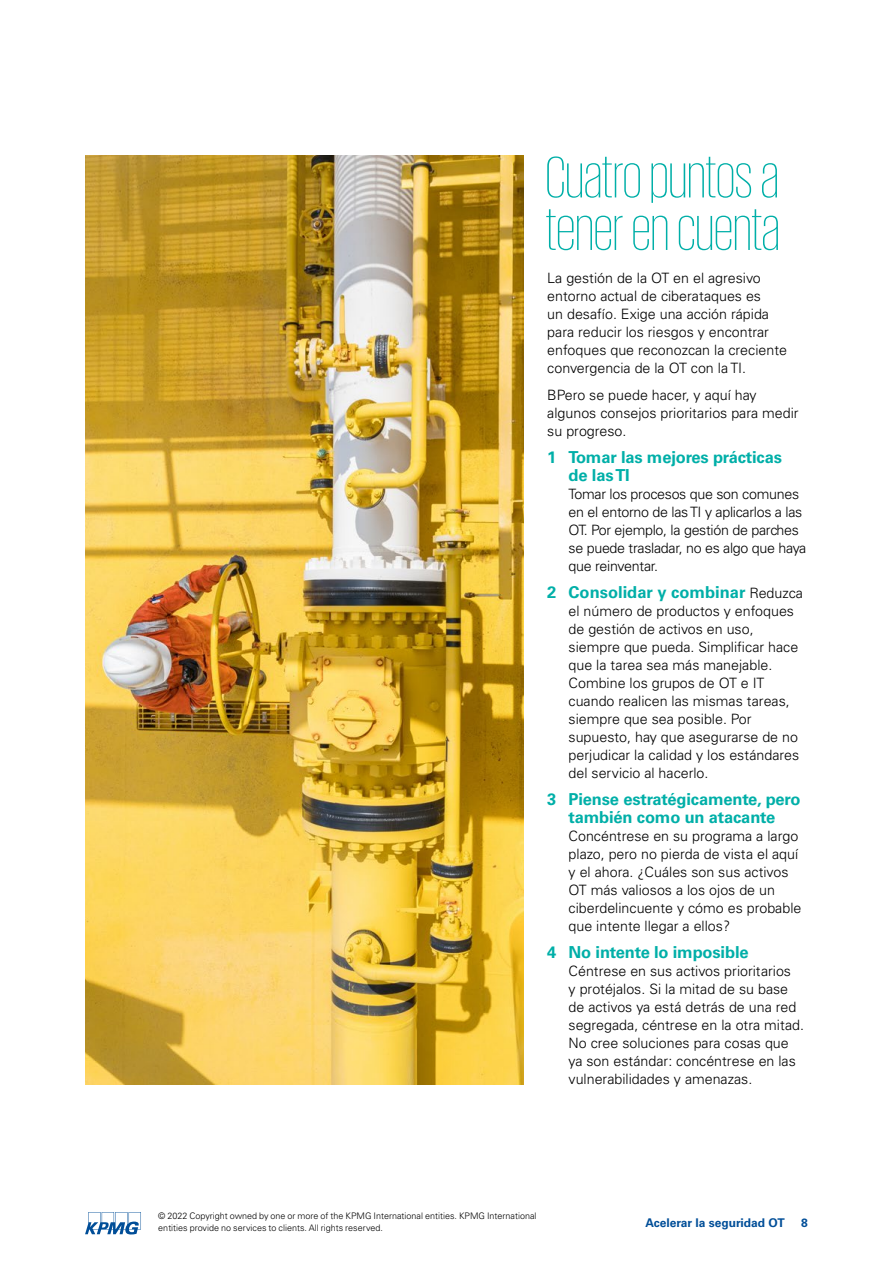
<style>
.page{position:relative;width:893px;height:1263px;background:#fff}
.page>*{position:absolute;margin:0;border:0;box-sizing:border-box;transform-origin:0 0}
.t1{font:200 60px/52.5px "KPMG";color:#00afa8}
.t2{font:700 16.5px/18px "Univers LT Std";letter-spacing:-.01em;color:#00afa8}
.t3{font:300 14.25px/18px "Univers LT Std";color:#000}
.t4{font:300 14.25px/18px "Univers LT Std";letter-spacing:-.02em;color:#000}
.t5{font:700 12px "Univers LT Std";color:#004e98}
.t6{font:300 9px/12px "Univers LT Std";color:#000}
.s1{font-weight:300;font-size:14.25px;color:#000}
</style>
<div class="page">
<img style="left:85px;top:155px;width:438px;height:930px">
<svg style="left:85px;top:1212px;width:56px;height:22px"></svg>
<h1 class="t1" style="left:545px;top:150px;width:236px">Cuatro puntos a tener en cuenta</h1>
<p class="t3" style="left:547px;top:269px;width:241px">La gestión de la OT en el agresivo entorno actual de ciberataques es<br>un desafío. Exige una acción rápida para reducir los riesgos y encontrar enfoques que reconozcan la creciente convergencia de la OT con la TI.</p>
<p class="t3" style="left:547px;top:386px;width:253px">BPero se puede hacer, y aquí hay algunos consejos prioritarios para medir su progreso.</p>
<p class="t2" style="left:569px;top:448px;width:215px;text-indent:-21px">1 Tomar las mejores prácticas de las TI</p>
<p class="t4" style="left:569px;top:485px;width:239px">Tomar los procesos que son comunes en el entorno de las TI y aplicarlos a las OT. Por ejemplo, la gestión de parches se puede trasladar, no es algo que haya que reinventar.</p>
<p class="t2" style="left:547px;top:583px;width:257px">2 Consolidar y combinar <span class="s1">Reduzca</span></p>
<p class="t3" style="left:569px;top:602px;width:232px">el número de productos y enfoques de gestión de activos en uso, siempre que pueda. Simplificar hace que la tarea sea más manejable.<br>Combine los grupos de OT e IT cuando realicen las mismas tareas, siempre que sea posible. Por supuesto, hay que asegurarse de no perjudicar la calidad y los estándares del servicio al hacerlo.</p>
<p class="t2" style="left:547px;top:790px;width:255px;text-align:center">3 Piense estratégicamente, pero también como un atacante</p>
<p class="t3" style="left:569px;top:827px;width:234px">Concéntrese en su programa a largo plazo, pero no pierda de vista el aquí y el ahora. ¿Cuáles son sus activos OT más valiosos a los ojos de un ciberdelincuente y cómo es probable que intente llegar a ellos?</p>
<p class="t2" style="left:547px;top:943px;width:203px">4 No intente lo imposible</p>
<p class="t3" style="left:569px;top:962px;width:237px">Céntrese en sus activos prioritarios<br>y protéjalos. Si la mitad de su base de activos ya está detrás de una red segregada, céntrese en la otra mitad.<br>No cree soluciones para cosas que ya son estándar: concéntrese en las vulnerabilidades y amenazas.</p>
<p class="t6" style="left:158px;top:1209px;width:380px">© 2022 Copyright owned by one or more of the KPMG International entities. KPMG International entities provide no services to clients. All rights reserved.</p>
<p class="t5" style="left:645px;top:1216px;width:141px">Acelerar la seguridad OT</p>
<p class="t5" style="left:801px;top:1216px;width:8px">8</p>
</div>
